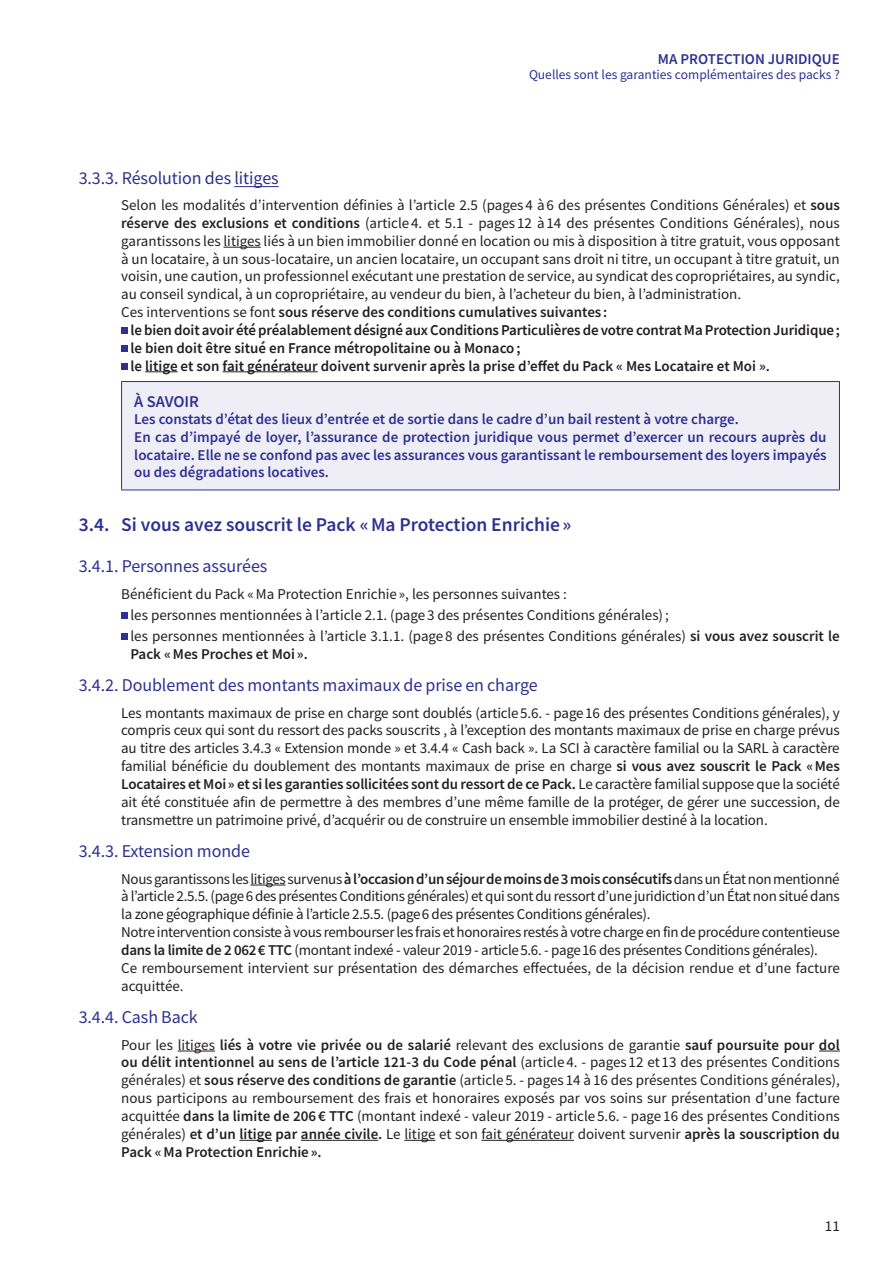
<style>
.page{position:relative;width:893px;height:1263px;background:#fff}
.page>*{position:absolute;margin:0;border:0;box-sizing:border-box;transform-origin:0 0}
.t1{font:600 19.5px "Source Sans Pro";color:#2e3092}
.t2{font:18px "Source Sans Pro";letter-spacing:-.005em;color:#2e3092}
.t3{font:600 16.5px "Source Sans Pro";color:#2e3092}
.t4{font:15px/17.9px "Source Sans Pro";color:#231f20}
.t5{font:15px/17.9px "Source Sans Pro";letter-spacing:-.02em;color:#231f20}
.t6{font:600 15px/17.7px "Source Sans Pro";color:#2e3092}
.t7{font:600 15px/17.9px "Source Sans Pro";letter-spacing:-.01em;color:#231f20}
.t8{font:600 15px "Source Sans Pro";color:#231f20}
.t9{font:13.5px "Source Sans Pro";color:#2e3092}
.s1{font-weight:600}
</style>
<div class="page">
<hr style="left:234px;top:186px;width:45px;height:1px;background:#2e3092">
<hr style="left:223px;top:247px;width:38px;height:1px;background:#231f20">
<hr style="left:145px;top:371px;width:33px;height:1px;background:#231f20">
<hr style="left:223px;top:371px;width:95px;height:1px;background:#231f20">
<hr style="left:250px;top:885px;width:36px;height:1px;background:#231f20">
<hr style="left:178px;top:1051px;width:37px;height:1px;background:#231f20">
<svg style="left:819px;top:1051px;width:21px;height:1px"></svg>
<hr style="left:239px;top:1140px;width:33px;height:1px;background:#231f20">
<hr style="left:301px;top:1140px;width:77px;height:1px;background:#231f20">
<hr style="left:404px;top:1140px;width:31px;height:1px;background:#231f20">
<hr style="left:481px;top:1140px;width:93px;height:1px;background:#231f20">
<div style="left:121px;top:328px;width:7px;height:6px;background:#2e3092"></div>
<div style="left:121px;top:345px;width:7px;height:7px;background:#2e3092"></div>
<div style="left:121px;top:363px;width:7px;height:7px;background:#2e3092"></div>
<div style="left:122px;top:382px;width:717px;height:108px;background:#efeef6"></div>
<hr style="left:121px;top:381px;width:719px;height:1px;background:#2e3092">
<hr style="left:121px;top:382px;width:1px;height:108px;background:#2e3092">
<hr style="left:839px;top:382px;width:1px;height:108px;background:#2e3092">
<hr style="left:121px;top:490px;width:719px;height:1px;background:#2e3092">
<div style="left:121px;top:612px;width:7px;height:7px;background:#2e3092"></div>
<div style="left:121px;top:633px;width:7px;height:7px;background:#2e3092"></div>
<p class="t6" style="left:658px;top:50px;width:183px">MA PROTECTION JURIDIQUE</p>
<p class="t9" style="left:529px;top:66px;width:312px">Quelles sont les garanties complémentaires des packs ?</p>
<p class="t2" style="left:79px;top:166px;width:202px">3.3.3. Résolution des litiges</p>
<p class="t4" style="left:121px;top:196px;width:720px">Selon les modalités d’intervention définies à l’article 2.5 (pages 4 à 6 des présentes Conditions Générales) et <span class="s1">sous réserve des exclusions et conditions</span> (article 4. et 5.1 - pages 12 à 14 des présentes Conditions Générales), nous garantissons les litiges liés à un bien immobilier donné en location ou mis à disposition à titre gratuit, vous opposant à un locataire, à un sous-locataire, un ancien locataire, un occupant sans droit ni titre, un occupant à titre gratuit, un voisin, une caution, un professionnel exécutant une prestation de service, au syndicat des copropriétaires, au syndic, au conseil syndical, à un copropriétaire, au vendeur du bien, à l’acheteur du bien, à l’administration.<br>Ces interventions se font <span class="s1">sous réserve des conditions cumulatives suivantes :</span></p>
<p class="t7" style="left:130px;top:321px;width:711px">le bien doit avoir été préalablement désigné aux Conditions Particulières de votre contrat Ma Protection Juridique; le bien doit être situé en France métropolitaine ou à Monaco;<br>le litige et son fait générateur doivent survenir après la prise d’effet du Pack « Mes Locataire et Moi ».</p>
<p class="t3" style="left:134px;top:390px;width:66px">À SAVOIR</p>
<p class="t6" style="left:134px;top:410px;width:694px">Les constats d’état des lieux d’entrée et de sortie dans le cadre d’un bail restent à votre charge.<br>En cas d’impayé de loyer, l’assurance de protection juridique vous permet d’exercer un recours auprès du locataire. Elle ne se confond pas avec les assurances vous garantissant le remboursement des loyers impayés ou des dégradations locatives.</p>
<h1 class="t1" style="left:79px;top:512px;width:494px">3.4. Si vous avez souscrit le Pack « Ma Protection Enrichie »</h1>
<p class="t2" style="left:79px;top:555px;width:190px">3.4.1. Personnes assurées</p>
<p class="t4" style="left:130px;top:583px;width:711px;line-height:21px;text-indent:-9px">Bénéficient du Pack « Ma Protection Enrichie », les personnes suivantes :<br>les personnes mentionnées à l’article 2.1. (page 3 des présentes Conditions générales);<br>les personnes mentionnées à l’article 3.1.1. (page 8 des présentes Conditions générales) <span class="s1">si vous avez souscrit le</span></p>
<p class="t8" style="left:130px;top:644px;width:179px">Pack « Mes Proches et Moi ».</p>
<p class="t2" style="left:79px;top:674px;width:461px">3.4.2. Doublement des montants maximaux de prise en charge</p>
<p class="t4" style="left:121px;top:703px;width:720px;text-align:justify">Les montants maximaux de prise en charge sont doublés (article 5.6. - page 16 des présentes Conditions générales), y compris ceux qui sont du ressort des packs souscrits , à l’exception des montants maximaux de prise en charge prévus au titre des articles 3.4.3 « Extension monde » et 3.4.4 « Cash back ». La SCI à caractère familial ou la SARL à caractère familial bénéficie du doublement des montants maximaux de prise en charge <span class="s1">si vous avez souscrit le Pack « Mes Locataires et Moi » et si les garanties sollicitées sont du ressort de ce Pack.</span> Le caractère familial suppose que la société ait été constituée afin de permettre à des membres d’une même famille de la protéger, de gérer une succession, de transmettre un patrimoine privé, d’acquérir ou de construire un ensemble immobilier destiné à la location.</p>
<p class="t2" style="left:79px;top:840px;width:173px">3.4.3. Extension monde</p>
<p class="t5" style="left:121px;top:869px;width:720px">Nous garantissons les litiges survenus <span class="s1">à l’occasion d’un séjour de moins de 3 mois consécutifs</span> dans un État non mentionné à l’article 2.5.5. (page 6 des présentes Conditions générales) et qui sont du ressort d’une juridiction d’un État non situé dans la zone géographique définie à l’article 2.5.5. (page 6 des présentes Conditions générales).<br>Notre intervention consiste à vous rembourser les frais et honoraires restés à votre charge en fin de procédure contentieuse <span class="s1">dans la limite de 2 062 € TTC</span> (montant indexé - valeur 2019 - article 5.6. - page 16 des présentes Conditions générales).<br>Ce remboursement intervient sur présentation des démarches effectuées, de la décision rendue et d’une facture acquittée.</p>
<p class="t2" style="left:79px;top:1006px;width:121px">3.4.4. Cash Back</p>
<p class="t4" style="left:121px;top:1035px;width:720px;text-align:justify">Pour les litiges <span class="s1">liés à votre vie privée ou de salarié</span> relevant des exclusions de garantie <span class="s1">sauf poursuite pour dol ou délit intentionnel au sens de l’article 121-3 du Code pénal</span> (article 4. - pages 12 et 13 des présentes Conditions générales) et <span class="s1">sous réserve des conditions de garantie</span> (article 5. - pages 14 à 16 des présentes Conditions générales), nous participons au remboursement des frais et honoraires exposés par vos soins sur présentation d’une facture acquittée <span class="s1">dans la limite de 206 € TTC</span> (montant indexé - valeur 2019 - article 5.6. - page 16 des présentes Conditions générales) <span class="s1">et d’un litige par année civile.</span> Le litige et son fait générateur doivent survenir <span class="s1">après la souscription du Pack « Ma Protection Enrichie ».</span></p>
<p class="t4" style="left:825px;top:1217px;width:16px">11</p>
</div>
